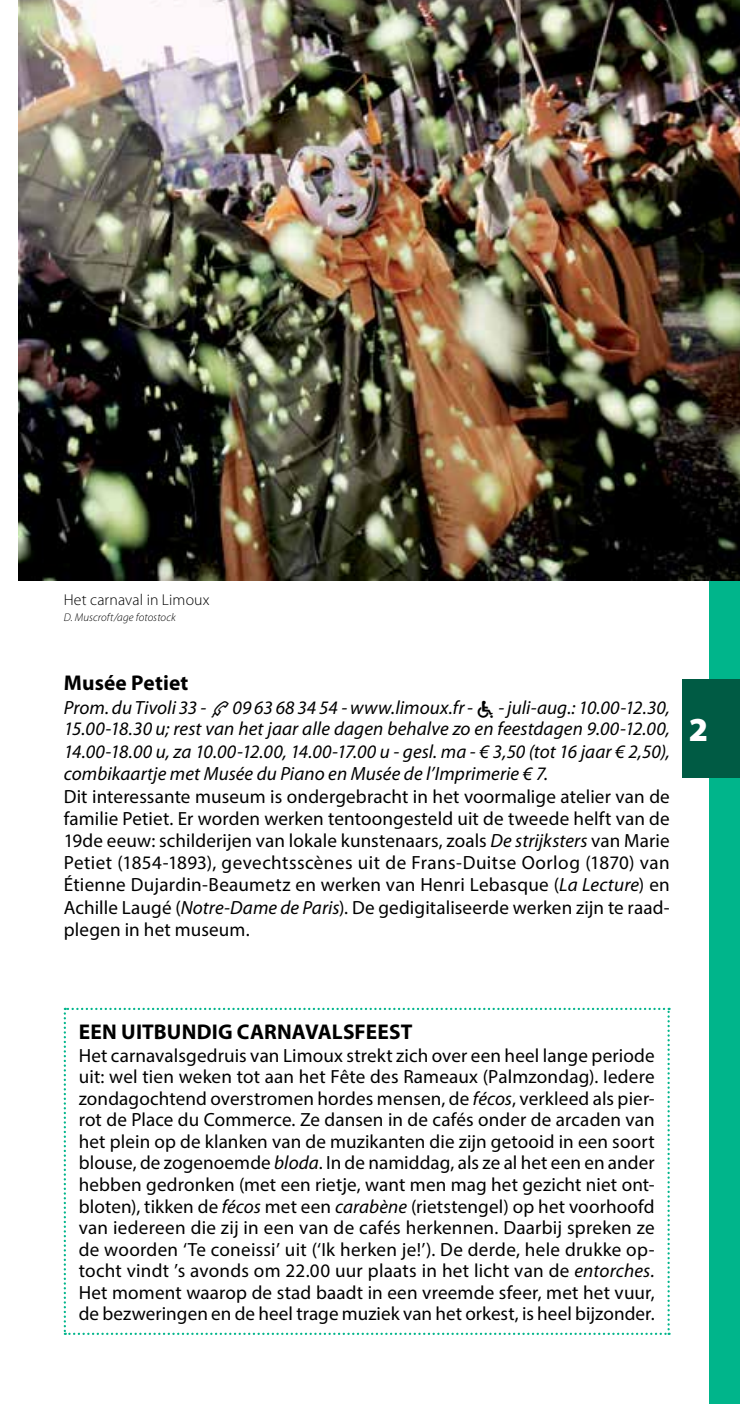
<style>
.page{position:relative;width:740px;height:1404px;background:#fff}
.page>*{position:absolute;margin:0;border:0;box-sizing:border-box;transform-origin:0 0}
.t1{font:900 33.75px "Myriad Pro";color:#fff}
.t2{font:700 21.38px "Myriad Pro";letter-spacing:.005em;color:#000}
.t3{font:19.12px/21.6px "Myriad Pro";letter-spacing:.005em;color:#000;text-align:justify}
.t4{font:italic 19.12px/22.1px "Myriad Pro";letter-spacing:.005em;color:#000;text-align:justify}
.t5{font:300 15.75px "Myriad Pro";letter-spacing:.01em;color:#000}
.t6{font:italic 300 11.25px "Myriad Pro";letter-spacing:.01em;color:#000}
.s1{font-family:"Michelin";font-style:normal}
.s2{font-style:italic}
</style>
<div class="page">
<div style="left:709px;top:0;width:31px;height:1403px;background:#00b58b"></div>
<div style="left:682px;top:679px;width:58px;height:99px;background:#005b44"></div>
<svg style="left:64px;top:1007px;width:606px;height:327px"></svg>
<img style="left:19px;top:0;width:721px;height:580px">
<p class="t5" style="left:64px;top:591px;width:147px">Het carnaval in Limoux</p>
<p class="t6" style="left:64px;top:611px;width:114px">D. Muscroft/age fotostock</p>
<p class="t2" style="left:64px;top:668px;width:126px">Musée Petiet</p>
<p class="t4" style="left:64px;top:695px;width:607px">Prom. du Tivoli 33 - <span class="s1">t</span>09 63 68 34 54 - www.limoux.fr - <span class="s1">j</span> - juli-aug.: 10.00-12.30, 15.00-18.30 u; rest van het jaar alle dagen behalve zo en feestdagen 9.00-12.00, 14.00-18.00 u, za 10.00-12.00, 14.00-17.00 u - gesl. ma - € 3,50 (tot 16 jaar € 2,50), combikaartje met Musée du Piano en Musée de l’Imprimerie € 7.</p>
<p class="t3" style="left:64px;top:785px;width:607px">Dit interessante museum is ondergebracht in het voormalige atelier van de familie Petiet. Er worden werken tentoongesteld uit de tweede helft van de 19de eeuw: schilderijen van lokale kunstenaars, zoals <span class="s2">De strijksters</span> van Marie Petiet (1854-1893), gevechtsscènes uit de Frans-Duitse Oorlog (1870) van Étienne Dujardin-Beaumetz en werken van Henri Lebasque (<span class="s2">La Lecture</span>) en Achille Laugé (<span class="s2">Notre-Dame de Paris</span>). De gedigitaliseerde werken zijn te raad&shy;plegen in het museum.</p>
<h1 class="t1" style="left:689px;top:707px;width:21px">2</h1>
<p class="t2" style="left:79px;top:1017px;width:335px">EEN UITBUNDIG CARNAVALSFEEST</p>
<p class="t3" style="left:79px;top:1044px;width:577px">Het carnavalsgedruis van Limoux strekt zich over een heel lange periode uit: wel tien weken tot aan het Fête des Rameaux (Palmzondag). Iedere zondagochtend overstromen hordes mensen, de <span class="s2">fécos</span>, verkleed als pier&shy;rot de Place du Commerce. Ze dansen in de cafés onder de arcaden van het plein op de klanken van de muzikanten die zijn getooid in een soort blouse, de zogenoemde <span class="s2">bloda</span>. In de namiddag, als ze al het een en ander hebben gedronken (met een rietje, want men mag het gezicht niet ont&shy;bloten), tikken de <span class="s2">fécos</span> met een <span class="s2">carabène</span> (rietstengel) op het voorhoofd van iedereen die zij in een van de cafés herkennen. Daarbij spreken ze de woorden ‘Te coneissi’ uit (‘Ik herken je!’). De derde, hele drukke op&shy;tocht vindt ’s avonds om 22.00 uur plaats in het licht van de <span class="s2">entorches.<br></span>Het moment waarop de stad baadt in een vreemde sfeer, met het vuur, de bezweringen en de heel trage muziek van het orkest, is heel bijzonder.</p>
</div>
